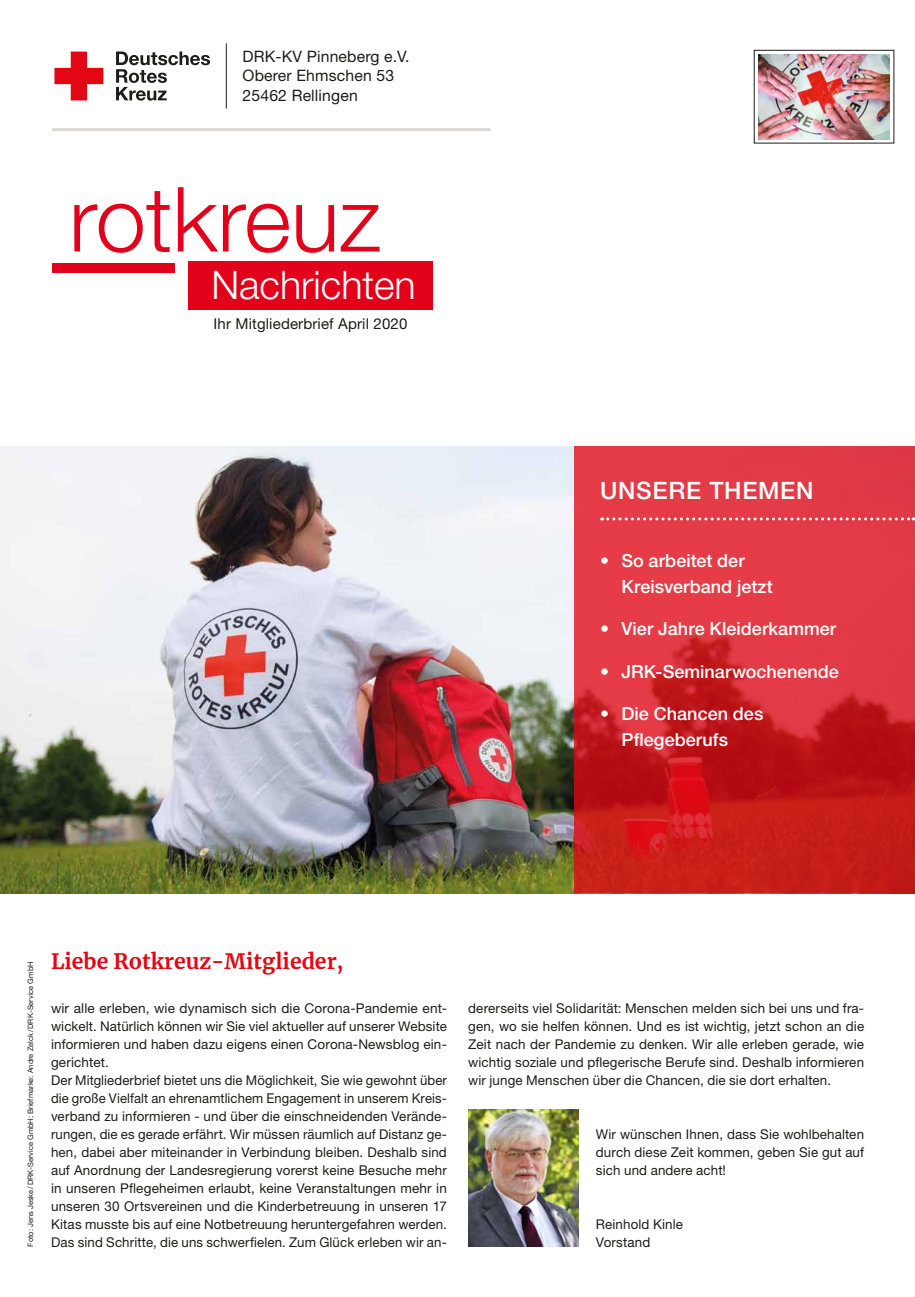
<style>
.page{position:relative;width:915px;height:1297px;background:#fff}
.page>*{position:absolute;margin:0;border:0;box-sizing:border-box;transform-origin:0 0}
.t1{font:300 90px "Helvetica Neue LT Std";color:#e2001a}
.t2{font:300 39.3px "Helvetica Neue LT Pro";color:#fff}
.t3{font:500 24px "Helvetica Neue LT Pro";letter-spacing:.03em;color:#fff}
.t4{font:700 21px "Merriweather";color:#e30613}
.MGB_Copy{font:500 18px/25.5px "Helvetica Neue LT Pro";letter-spacing:.005em;color:#fff}
.t5{font:15.75px "Helvetica Neue LT Pro";letter-spacing:.01em;color:#1d1d1b}
.t6{font:15px "Helvetica Neue LT Pro";letter-spacing:.01em;color:#1d1d1b}
.MGB_Copy-2{font:13.5px/18px "Helvetica Neue LT Pro";letter-spacing:.01em;color:#1d1d1b;text-align:justify}
.MGB_Fotocredits{font:7.5px "Helvetica Neue LT Pro";color:#1d1d1b}
</style>
<div class="page">
<img style="left:0;top:446px;width:574px;height:447px">
<svg style="left:574px;top:446px;width:340px;height:447px;background:#d42b32"></svg>
<svg style="left:601px;top:517px;width:312px;height:3px"></svg>
<svg style="left:54px;top:52px;width:49px;height:48px"></svg>
<svg style="left:116px;top:52px;width:94px;height:49px"></svg>
<hr style="left:52px;top:128px;width:438px;height:3px;background:#dad9d3">
<hr style="left:226px;top:43px;width:1px;height:65px;background:#1d1d1b">
<img style="left:468px;top:1109px;width:110px;height:138px">
<div style="left:188px;top:261px;width:244px;height:49px;background:#e2001a"></div>
<div style="left:52px;top:263px;width:122px;height:9px;background:#e2001a"></div>
<div style="left:753px;top:50px;width:140px;height:93px;border:1px solid #1d1d1b"></div>
<img style="left:758px;top:54px;width:131px;height:85px">
<p class="t5" style="left:242px;top:47px;width:168px">DRK-KV Pinneberg e.V.</p>
<p class="t5" style="left:242px;top:66px;width:153px">Oberer Ehmschen 53</p>
<p class="t5" style="left:242px;top:85px;width:117px">25462 Rellingen</p>
<p class="t1" style="left:69px;top:164px;width:313px">rotkreuz</p>
<p class="t2" style="left:211px;top:261px;width:206px">Nachrichten</p>
<p class="t6" style="left:213px;top:314px;width:195px">Ihr Mitgliederbrief April 2020</p>
<p class="t3" style="left:600px;top:476px;width:215px">UNSERE THEMEN</p>
<p class="MGB_Copy" style="left:621px;top:548px;width:153px;text-indent:-21px">• So arbeitet der<br>Kreisverband jetzt</p>
<p class="MGB_Copy" style="left:600px;top:616px;width:237px">• Vier Jahre Kleiderkammer</p>
<p class="MGB_Copy" style="left:600px;top:658px;width:240px">• JRK-Seminarwochenende</p>
<p class="MGB_Copy" style="left:621px;top:701px;width:143px;text-indent:-21px">• Die Chancen des<br>Pflegeberufs</p>
<p class="MGB_Fotocredits" style="left:26px;top:1247px;width:287px;rotate:-90deg">Foto: Jens Jeske/DRK-Service GmbH; Briefmarke: Andre Zelck/DRK-Service GmbH</p>
<p class="t4" style="left:51px;top:947px;width:294px">Liebe Rotkreuz-Mitglieder,</p>
<p class="MGB_Copy-2" style="left:51px;top:998px;width:397px">wir alle erleben, wie dynamisch sich die Corona-Pandemie ent&shy;wickelt. Natürlich können wir Sie viel aktueller auf unserer Website informieren und haben dazu eigens einen Corona-Newsblog ein&shy;gerichtet.</p>
<p class="MGB_Copy-2" style="left:51px;top:1070px;width:397px">Der Mitgliederbrief bietet uns die Möglichkeit, Sie wie gewohnt über die große Vielfalt an ehrenamtlichem Engagement in unserem Kreis&shy;verband zu informieren - und über die einschneidenden Verände&shy;rungen, die es gerade erfährt. Wir müssen räumlich auf Distanz ge&shy;hen, dabei aber miteinander in Verbindung bleiben. Deshalb sind auf Anordnung der Landesregierung vorerst keine Besuche mehr in unseren Pflegeheimen erlaubt, keine Veranstaltungen mehr in unseren 30 Ortsvereinen und die Kinderbetreuung in unseren 17<br>Kitas musste bis auf eine Notbetreuung heruntergefahren werden.<br>Das sind Schritte, die uns schwerfielen. Zum Glück erleben wir an-</p>
<p class="MGB_Copy-2" style="left:468px;top:998px;width:397px">dererseits viel Solidarität: Menschen melden sich bei uns und fra&shy;gen, wo sie helfen können. Und es ist wichtig, jetzt schon an die Zeit nach der Pandemie zu denken. Wir alle erleben gerade, wie wichtig soziale und pflegerische Berufe sind. Deshalb informieren wir junge Menschen über die Chancen, die sie dort erhalten.</p>
<p class="MGB_Copy-2" style="left:595px;top:1124px;width:269px">Wir wünschen Ihnen, dass Sie wohlbehalten durch diese Zeit kommen, geben Sie gut auf sich und andere acht!</p>
<p class="MGB_Copy-2" style="left:595px;top:1214px;width:88px">Reinhold Kinle</p>
<p class="MGB_Copy-2" style="left:595px;top:1232px;width:56px">Vorstand</p>
</div>
